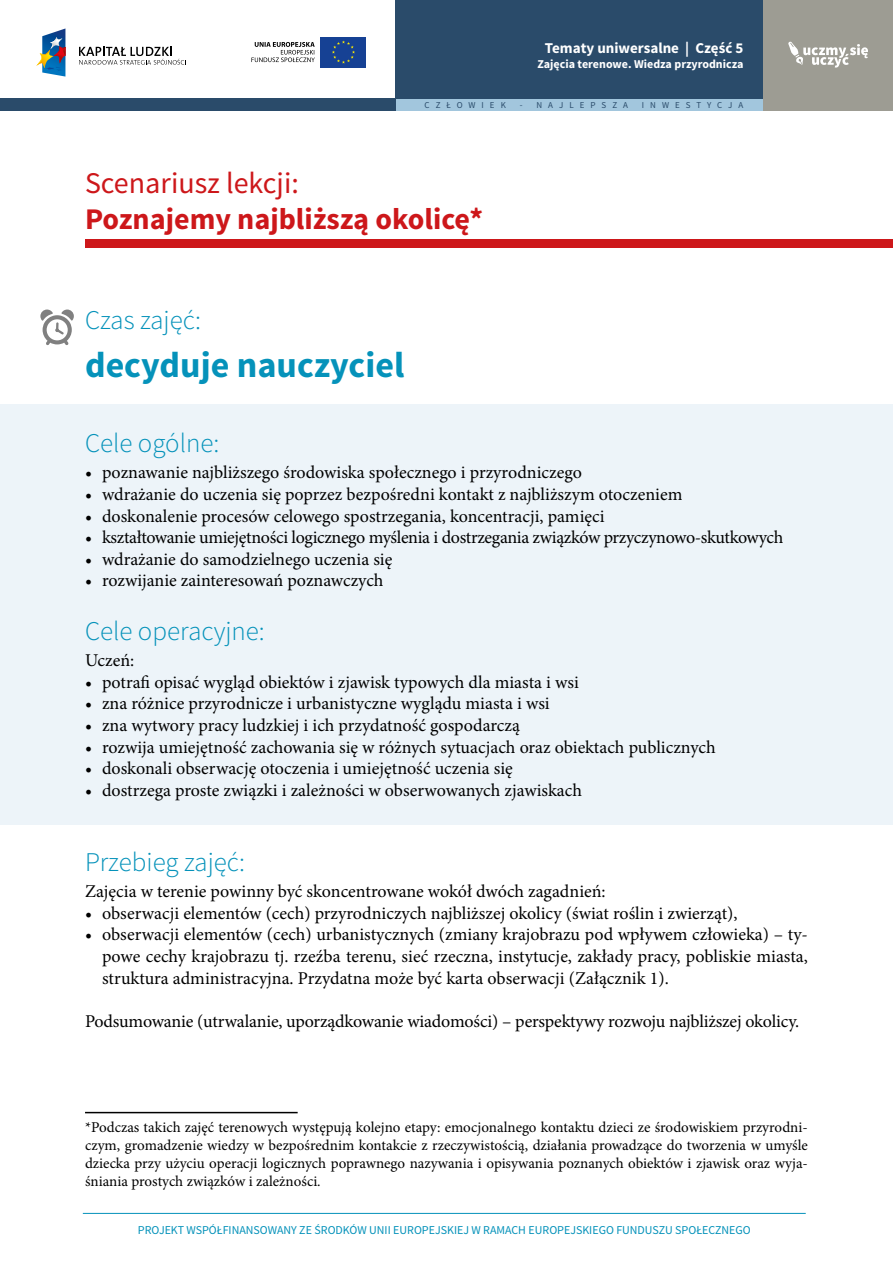
<style>
.page{position:relative;width:893px;height:1263px;background:#fff}
.page>*{position:absolute;margin:0;border:0;box-sizing:border-box;transform-origin:0 0}
.t1{font:700 36px "Source Sans Pro";color:#0592ba}
.t2{font:700 30px "Source Sans Pro";color:#cd171a}
.t3{font:30px "Source Sans Pro";color:#cd171a}
.t4{font:300 27px "Source Sans Pro";color:#0592ba}
.t5{font:18px/21.6px "Minion Pro";color:#000;text-align:justify}
.t6{font:18px "Minion Pro";letter-spacing:-.02em;color:#000}
.t7{font:15px/18px "Minion Pro";color:#000;text-align:justify}
.t8{font:700 15px "Source Sans Pro";color:#fff}
.t9{font:12px "Source Sans Pro";color:#0592ba}
.t10{font:700 12px "Source Sans Pro";color:#fff}
.t11{font:9px "Source Sans Pro";letter-spacing:.67em;color:#2a4b6a}
</style>
<div class="page">
<div style="left:395px;top:99px;width:368px;height:12px;background:#a2c6dd"></div>
<div style="left:0;top:99px;width:395px;height:12px;background:#2a4b6a"></div>
<div style="left:763px;top:0;width:130px;height:111px;background:#9d9c93"></div>
<div style="left:395px;top:0;width:368px;height:99px;background:#2a4b6a"></div>
<svg style="left:788px;top:42px;width:80px;height:26px"></svg>
<hr style="left:83px;top:1213px;width:723px;height:1px;background:#0592ba">
<svg style="left:79px;top:47px;width:107px;height:18px"></svg>
<svg style="left:36px;top:28px;width:29px;height:49px"></svg>
<div style="left:320px;top:37px;width:46px;height:30px;background:#164194"></div>
<svg style="left:332px;top:40px;width:23px;height:24px"></svg>
<svg style="left:251px;top:42px;width:64px;height:20px"></svg>
<div style="left:0;top:405px;width:893px;height:420px;background:#edf4f9"></div>
<svg style="left:40px;top:309px;width:34px;height:36px"></svg>
<div style="left:85px;top:239px;width:808px;height:9px;background:#cd171a"></div>
<hr style="left:85px;top:1112px;width:213px;height:1px;background:#000">
<p class="t8" style="left:545px;top:39px;width:200px">Tematy uniwersalne | Część 5</p>
<p class="t10" style="left:537px;top:56px;width:207px">Zajęcia terenowe. Wiedza przyrodnicza</p>
<p class="t11" style="left:425px;top:100px;width:83px">CZŁOWIEK</p>
<p class="t11" style="left:520px;top:100px;width:110px">- NAJLEPSZA</p>
<p class="t11" style="left:642px;top:100px;width:103px">INWESTYCJA</p>
<h2 class="t3" style="left:85px;top:164px;width:215px">Scenariusz lekcji:</h2>
<h2 class="t2" style="left:85px;top:199px;width:399px">Poznajemy najbliższą okolicę*</h2>
<h3 class="t4" style="left:85px;top:304px;width:117px">Czas zajęć:</h3>
<h1 class="t1" style="left:85px;top:342px;width:321px">decyduje nauczyciel</h1>
<h3 class="t4" style="left:85px;top:427px;width:136px">Cele ogólne:</h3>
<p class="t5" style="left:85px;top:462px;width:498px">• poznawanie najbliższego środowiska społecznego i przyrodniczego</p>
<p class="t5" style="left:85px;top:483px;width:599px">• wdrażanie do uczenia się poprzez bezpośredni kontakt z najbliższym otoczeniem</p>
<p class="t5" style="left:85px;top:505px;width:521px">• doskonalenie procesów celowego spostrzegania, koncentracji, pamięci</p>
<p class="t6" style="left:85px;top:525px;width:700px">• kształtowanie umiejętności logicznego myślenia i dostrzegania związków przyczynowo-skutkowych</p>
<p class="t5" style="left:85px;top:548px;width:309px">• wdrażanie do samodzielnego uczenia się</p>
<p class="t5" style="left:85px;top:570px;width:300px">• rozwijanie zainteresowań poznawczych</p>
<h3 class="t4" style="left:85px;top:615px;width:181px">Cele operacyjne:</h3>
<p class="t5" style="left:85px;top:650px;width:51px">Uczeń:</p>
<p class="t5" style="left:85px;top:671px;width:495px">• potrafi opisać wygląd obiektów i zjawisk typowych dla miasta i wsi</p>
<p class="t5" style="left:85px;top:693px;width:466px">• zna różnice przyrodnicze i urbanistyczne wyglądu miasta i wsi</p>
<p class="t5" style="left:85px;top:714px;width:436px">• zna wytwory pracy ludzkiej i ich przydatność gospodarczą</p>
<p class="t5" style="left:85px;top:736px;width:632px">• rozwija umiejętność zachowania się w różnych sytuacjach oraz obiektach publicznych</p>
<p class="t5" style="left:85px;top:758px;width:429px">• doskonali obserwację otoczenia i umiejętność uczenia się</p>
<p class="t5" style="left:85px;top:779px;width:498px">• dostrzega proste związki i zależności w obserwowanych zjawiskach</p>
<h3 class="t4" style="left:85px;top:846px;width:161px">Przebieg zajęć:</h3>
<p class="t5" style="left:85px;top:881px;width:522px">Zajęcia w terenie powinny być skoncentrowane wokół dwóch zagadnień:</p>
<p class="t5" style="left:85px;top:902px;width:654px">• obserwacji elementów (cech) przyrodniczych najbliższej okolicy (świat roślin i zwierząt),</p>
<p class="t5" style="left:102px;top:924px;width:707px;text-indent:-17px">• obserwacji elementów (cech) urbanistycznych (zmiany krajobrazu pod wpływem człowieka) – ty&shy;powe cechy krajobrazu tj. rzeźba terenu, sieć rzeczna, instytucje, zakłady pracy, pobliskie miasta, struktura administracyjna. Przydatna może być karta obserwacji (Załącznik 1).</p>
<p class="t5" style="left:85px;top:1010px;width:716px">Podsumowanie (utrwalanie, uporządkowanie wiadomości) – perspektywy rozwoju najbliższej okolicy.</p>
<p class="t7" style="left:85px;top:1119px;width:724px">*Podczas takich zajęć terenowych występują kolejno etapy: emocjonalnego kontaktu dzieci ze środowiskiem przyrodni&shy;czym, gromadzenie wiedzy w bezpośrednim kontakcie z rzeczywistością, działania prowadzące do tworzenia w umyśle dziecka przy użyciu operacji logicznych poprawnego nazywania i opisywania poznanych obiektów i zjawisk oraz wyja&shy;śniania prostych związków i zależności.</p>
<p class="t9" style="left:138px;top:1222px;width:614px">PROJEKT WSPÓŁFINANSOWANY ZE ŚRODKÓW UNII EUROPEJSKIEJ W RAMACH EUROPEJSKIEGO FUNDUSZU SPOŁECZNEGO</p>
</div>
